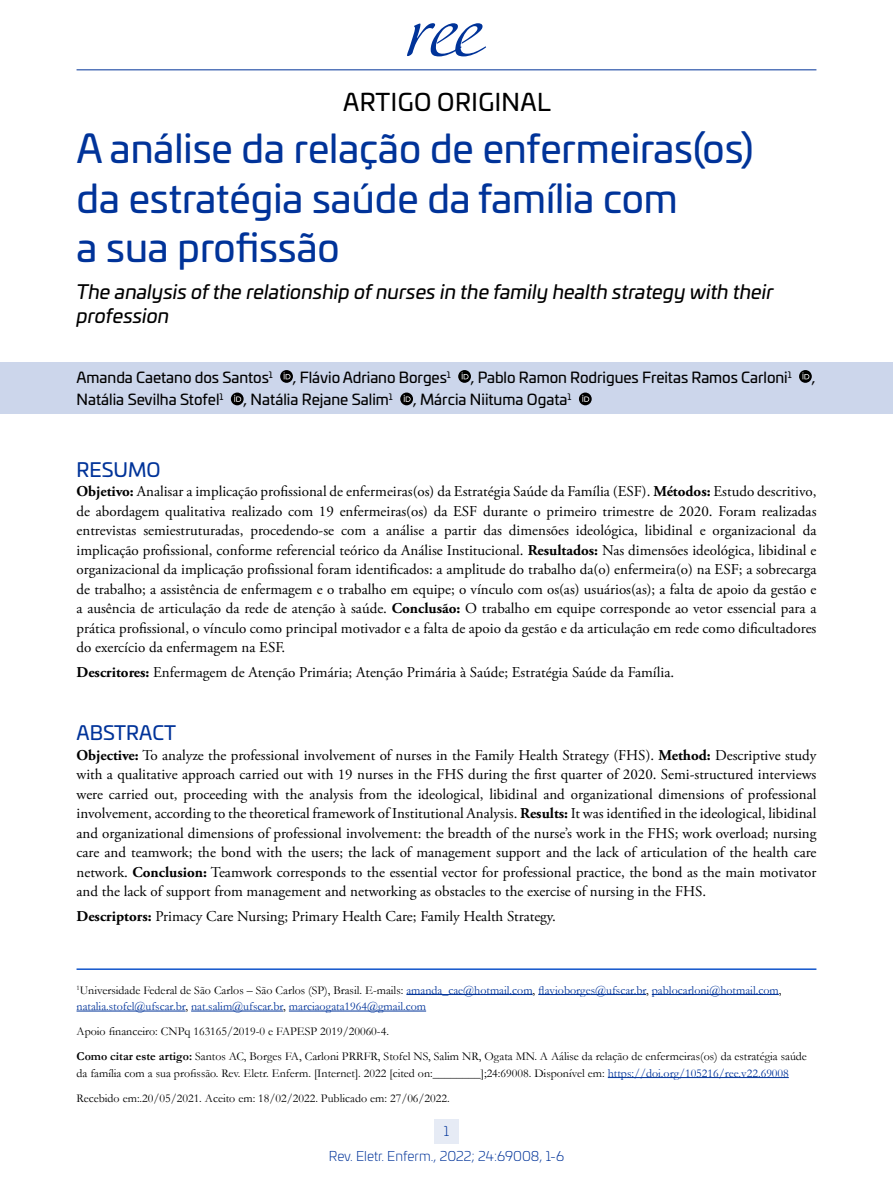
<style>
.page{position:relative;width:893px;height:1191px;background:#fff}
.page>*{position:absolute;margin:0;border:0;box-sizing:border-box;transform-origin:0 0}
.t1{font:39px/49.5px "Univia Pro";color:#039}
.t2{font:24px "Univia Pro";letter-spacing:.02em;color:#000}
.t3{font:italic 19.5px/24px "Univia Pro";color:#000}
.t4{font:19.5px "Univia Pro";color:#039}
.t5{font:15px/19.5px "Adobe Garamond Pro";color:#000;text-align:justify}
.t6{font:15px "Univia Pro";letter-spacing:-.005em;color:#000}
.t7{font:300 13.5px "Univia Pro";color:#039}
.t8{font:12px/25px "Garamond";color:#000}
.t9{font:12px/16.5px "Garamond";color:#039}
.s1{font-weight:700}
.s2{color:#000}
.s3{color:#039}
</style>
<div class="page">
<div style="left:434px;top:1118px;width:25px;height:25px;background:#e6ebf5"></div>
<div style="left:0;top:362px;width:893px;height:52px;background:#ccd6eb"></div>
<svg style="left:280px;top:370px;width:13px;height:13px"></svg>
<svg style="left:284px;top:372px;width:7px;height:7px"></svg>
<svg style="left:458px;top:370px;width:13px;height:13px"></svg>
<svg style="left:462px;top:372px;width:7px;height:7px"></svg>
<svg style="left:799px;top:370px;width:13px;height:13px"></svg>
<svg style="left:802px;top:372px;width:7px;height:7px"></svg>
<svg style="left:231px;top:392px;width:13px;height:13px"></svg>
<svg style="left:234px;top:395px;width:7px;height:7px"></svg>
<svg style="left:400px;top:392px;width:13px;height:13px"></svg>
<svg style="left:404px;top:395px;width:7px;height:7px"></svg>
<svg style="left:579px;top:392px;width:13px;height:13px"></svg>
<svg style="left:582px;top:395px;width:7px;height:7px"></svg>
<hr style="left:77px;top:69px;width:739px;height:1px;background:#039">
<hr style="left:406px;top:994px;width:127px;height:1px;background:#039">
<hr style="left:538px;top:994px;width:108px;height:1px;background:#039">
<hr style="left:652px;top:994px;width:127px;height:1px;background:#039">
<hr style="left:77px;top:1010px;width:109px;height:1px;background:#039">
<hr style="left:191px;top:1010px;width:92px;height:1px;background:#039">
<hr style="left:289px;top:1010px;width:137px;height:1px;background:#039">
<hr style="left:608px;top:1077px;width:181px;height:1px;background:#039">
<hr style="left:77px;top:968px;width:739px;height:2px;background:#15c">
<svg style="left:407px;top:23px;width:79px;height:33px"></svg>
<h2 class="t2" style="left:343px;top:84px;width:209px">ARTIGO ORIGINAL</h2>
<h1 class="t1" style="left:77px;top:122px;width:679px">A análise da relação de enfermeiras(os) da estratégia saúde da família com<br>a sua profissão</h1>
<h3 class="t3" style="left:77px;top:279px;width:699px">The analysis of the relationship of nurses in the family health strategy with their profession</h3>
<p class="t6" style="left:77px;top:366px;width:198px">Amanda Caetano dos Santos<sup>1</sup></p>
<p class="t6" style="left:293px;top:366px;width:159px">, Flávio Adriano Borges<sup>1</sup></p>
<p class="t6" style="left:471px;top:366px;width:322px">, Pablo Ramon Rodrigues Freitas Ramos Carloni<sup>1</sup></p>
<p class="t6" style="left:812px;top:366px;width:5px">,</p>
<p class="t6" style="left:77px;top:388px;width:148px">Natália Sevilha Stofel<sup>1</sup></p>
<p class="t6" style="left:244px;top:388px;width:151px">, Natália Rejane Salim<sup>1</sup></p>
<p class="t6" style="left:413px;top:388px;width:160px">, Márcia Niituma Ogata<sup>1</sup></p>
<h3 class="t4" style="left:77px;top:455px;width:86px">RESUMO</h3>
<p class="t5" style="left:77px;top:482px;width:741px"><span class="s1">Objetivo:</span> Analisar a implicação profissional de enfermeiras(os) da Estratégia Saúde da Família (ESF). <span class="s1">Métodos:</span> Estudo descritivo, de abordagem qualitativa realizado com 19 enfermeiras(os) da ESF durante o primeiro trimestre de 2020. Foram realizadas entrevistas semiestruturadas, procedendo-se com a análise a partir das dimensões ideológica, libidinal e organizacional da implicação profissional, conforme referencial teórico da Análise Institucional. <span class="s1">Resultados:</span> Nas dimensões ideológica, libidinal e organizacional da implicação profissional foram identificados: a amplitude do trabalho da(o) enfermeira(o) na ESF; a sobrecarga de trabalho; a assistência de enfermagem e o trabalho em equipe; o vínculo com os(as) usuários(as); a falta de apoio da gestão e a ausência de articulação da rede de atenção à saúde. <span class="s1">Conclusão:</span> O trabalho em equipe corresponde ao vetor essencial para a prática profissional, o vínculo como principal motivador e a falta de apoio da gestão e da articulação em rede como dificultadores do exercício da enfermagem na ESF.</p>
<p class="t5" style="left:77px;top:663px;width:599px"><span class="s1">Descritores:</span> Enfermagem de Atenção Primária; Atenção Primária à Saúde; Estratégia Saúde da Família.</p>
<h3 class="t4" style="left:77px;top:718px;width:101px">ABSTRACT</h3>
<p class="t5" style="left:77px;top:745px;width:741px"><span class="s1">Objective:</span> To analyze the professional involvement of nurses in the Family Health Strategy (FHS). <span class="s1">Method:</span> Descriptive study with a qualitative approach carried out with 19 nurses in the FHS during the first quarter of 2020. Semi-structured interviews were carried out, proceeding with the analysis from the ideological, libidinal and organizational dimensions of professional involvement, according to the theoretical framework of Institutional Analysis. <span class="s1">Results:</span> It was identified in the ideological, libidinal and organizational dimensions of professional involvement: the breadth of the nurse’s work in the FHS; work overload; nursing care and teamwork; the bond with the users; the lack of management support and the lack of articulation of the health care network. <span class="s1">Conclusion:</span> Teamwork corresponds to the essential vector for professional practice, the bond as the main motivator and the lack of support from management and networking as obstacles to the exercise of nursing in the FHS.</p>
<p class="t5" style="left:77px;top:907px;width:481px"><span class="s1">Descriptors:</span> Primacy Care Nursing; Primary Health Care; Family Health Strategy.</p>
<p class="t9" style="left:77px;top:981px;width:706px"><sup>1</sup><span class="s2">Universidade Federal de São Carlos – São Carlos (SP), Brasil. E-mails:</span> amanda_cae@hotmail.com<span class="s2">,</span> flavioborges@ufscar.br<span class="s2">,</span> pablocarloni@hotmail.com<span class="s2">, </span>natalia.stofel@ufscar.br<span class="s2">,</span> nat.salim@ufscar.br<span class="s2">,</span> marciaogata1964@gmail.com</p>
<p class="t8" style="left:77px;top:1018px;width:732px">Apoio financeiro: CNPq 163165/2019-0 e FAPESP 2019/20060-4.<br><span class="s1">Como citar este artigo:</span> Santos AC, Borges FA, Carloni PRRFR, Stofel NS, Salim NR, Ogata MN. A Aálise da relação de enfermeiras(os) da estratégia saúde</p>
<p class="t8" style="left:77px;top:1060px;width:714px">da família com a sua profissão. Rev. Eletr. Enferm. [Internet]. 2022 [cited on:________];24:69008. Disponível em: <span class="s3">https://doi.org/105216/ree.v22.69008<br></span>Recebido em:.20/05/2021. Aceito em: 18/02/2022. Publicado em: 27/06/2022.</p>
<p class="t7" style="left:444px;top:1122px;width:7px">1</p>
<p class="t7" style="left:329px;top:1146px;width:237px">Rev. Eletr. Enferm., 2022; 24:69008, 1-6</p>
</div>
